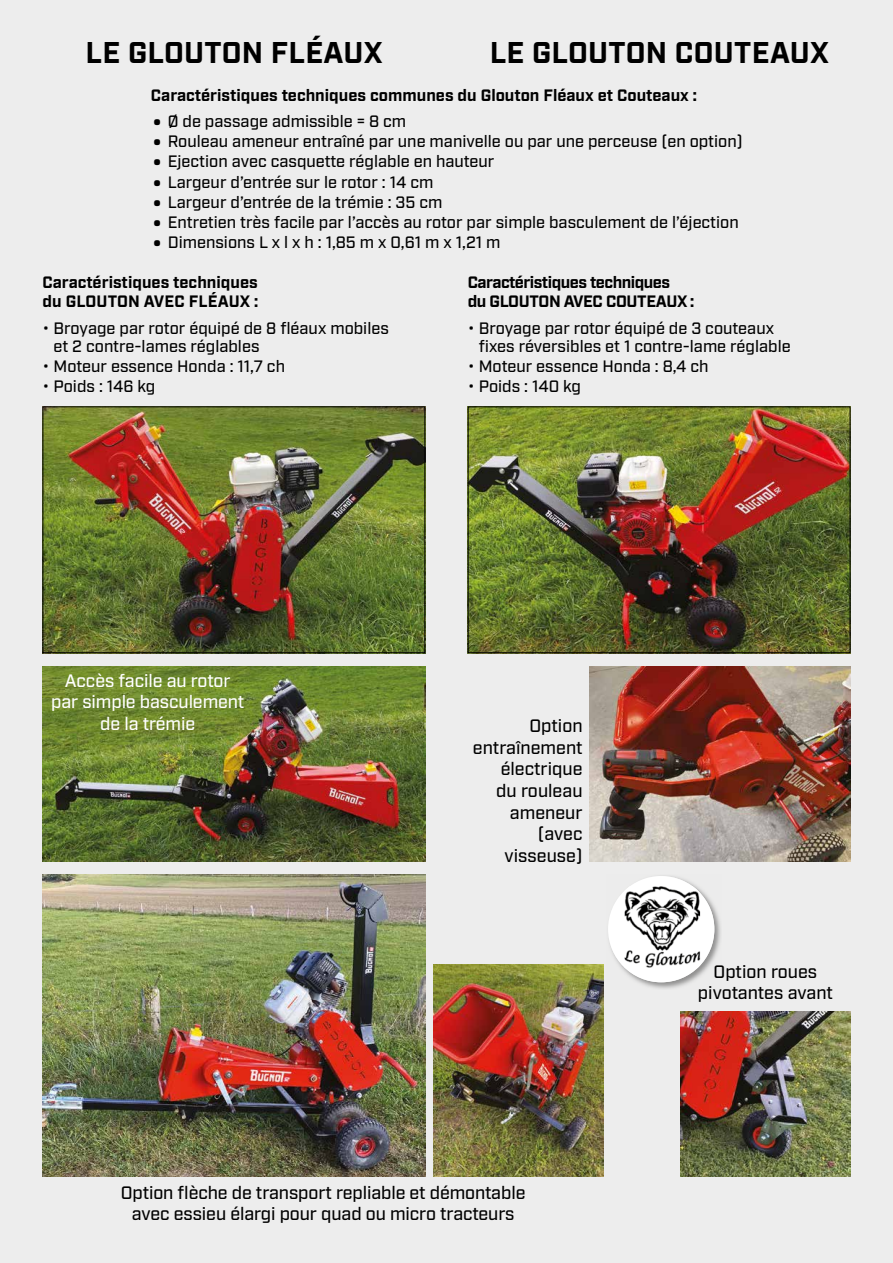
<style>
.page{position:relative;width:893px;height:1263px;background:#ededed}
.page>*{position:absolute;margin:0;border:0;box-sizing:border-box;transform-origin:0 0}
.t1{font:700 30px "Industry W00";letter-spacing:.01em;color:#000}
.t2{font:500 18px/21.6px "Industry W00";letter-spacing:-.005em;color:#000;text-align:center}
.t3{font:500 18px/21.6px "Industry W00";letter-spacing:-.005em;color:#fff;text-align:center}
.t4{font:500 16.5px/18px "Industry W00";color:#000}
.t5{font:700 16.5px/19.5px "Industry W00";color:#000}
.t6{font:700 16.5px/19.5px "Industry W00";letter-spacing:-.03em;color:#000}
.s1{font-size:30px}
</style>
<div class="page">
<img style="left:470px;top:408px;width:378px;height:243px">
<div style="left:468px;top:406px;width:382px;height:247px;border:1px solid #000"></div>
<img style="left:45px;top:408px;width:378px;height:243px">
<div style="left:43px;top:406px;width:382px;height:247px;border:1px solid #000"></div>
<img style="left:43px;top:875px;width:382px;height:302px">
<img style="left:434px;top:964px;width:170px;height:213px">
<img style="left:680px;top:1011px;width:170px;height:166px">
<img style="left:590px;top:666px;width:260px;height:196px">
<img style="left:609px;top:876px;width:112px;height:113px">
<div style="left:608px;top:876px;width:106px;height:106px;background:#fff;border-radius:50%"></div>
<img style="left:624px;top:886px;width:76px;height:82px">
<img style="left:43px;top:666px;width:382px;height:196px">
<h1 class="t1" style="left:86px;top:35px;width:299px">LE GLOUTON FLÉAUX</h1>
<h1 class="t1" style="left:490px;top:35px;width:341px">LE GLOUTON COUTEAUX</h1>
<p class="t5" style="left:151px;top:86px;width:548px">Caractéristiques techniques communes du Glouton Fléaux et Couteaux :</p>
<p class="t4" style="left:151px;top:113px;width:257px"><span class="s1">•</span> Ø de passage admissible = 8 cm</p>
<p class="t4" style="left:151px;top:133px;width:593px"><span class="s1">•</span> Rouleau ameneur entraîné par une manivelle ou par une perceuse (en option)</p>
<p class="t4" style="left:151px;top:153px;width:345px"><span class="s1">•</span> Ejection avec casquette réglable en hauteur</p>
<p class="t4" style="left:151px;top:173px;width:284px"><span class="s1">•</span> Largeur d’entrée sur le rotor : 14 cm</p>
<p class="t4" style="left:151px;top:193px;width:293px"><span class="s1">•</span> Largeur d’entrée de la trémie : 35 cm</p>
<p class="t4" style="left:151px;top:214px;width:589px"><span class="s1">•</span> Entretien très facile par l’accès au rotor par simple basculement de l’éjection</p>
<p class="t4" style="left:151px;top:234px;width:351px"><span class="s1">•</span> Dimensions L x l x h : 1,85 m x 0,61 m x 1,21 m</p>
<p class="t6" style="left:468px;top:273px;width:228px">Caractéristiques techniques<br>du GLOUTON AVEC COUTEAUX :</p>
<p class="t4" style="left:479px;top:320px;width:313px;text-indent:-11px">• Broyage par rotor équipé de 3 couteaux fixes réversibles et 1 contre-lame réglable</p>
<p class="t4" style="left:468px;top:358px;width:242px">• Moteur essence Honda : 8,4 ch</p>
<p class="t4" style="left:468px;top:378px;width:115px">• Poids : 140 kg</p>
<p class="t5" style="left:43px;top:273px;width:217px">Caractéristiques techniques du GLOUTON AVEC FLÉAUX :</p>
<p class="t4" style="left:54px;top:320px;width:337px;text-indent:-11px">• Broyage par rotor équipé de 8 fléaux mobiles et 2 contre-lames réglables</p>
<p class="t4" style="left:43px;top:358px;width:244px">• Moteur essence Honda : 11,7 ch</p>
<p class="t4" style="left:43px;top:378px;width:114px">• Poids : 146 kg</p>
<p class="t3" style="left:51px;top:670px;width:195px">Accès facile au rotor par simple basculement de la trémie</p>
<p class="t2" style="left:473px;top:716px;width:111px;text-align:right">Option entraînement électrique<br>du rouleau ameneur (avec visseuse)</p>
<p class="t2" style="left:121px;top:1182px;width:406px">Option flèche de transport repliable et démontable avec essieu élargi pour quad ou micro tracteurs</p>
<p class="t2" style="left:698px;top:961px;width:137px">Option roues pivotantes avant</p>
</div>
